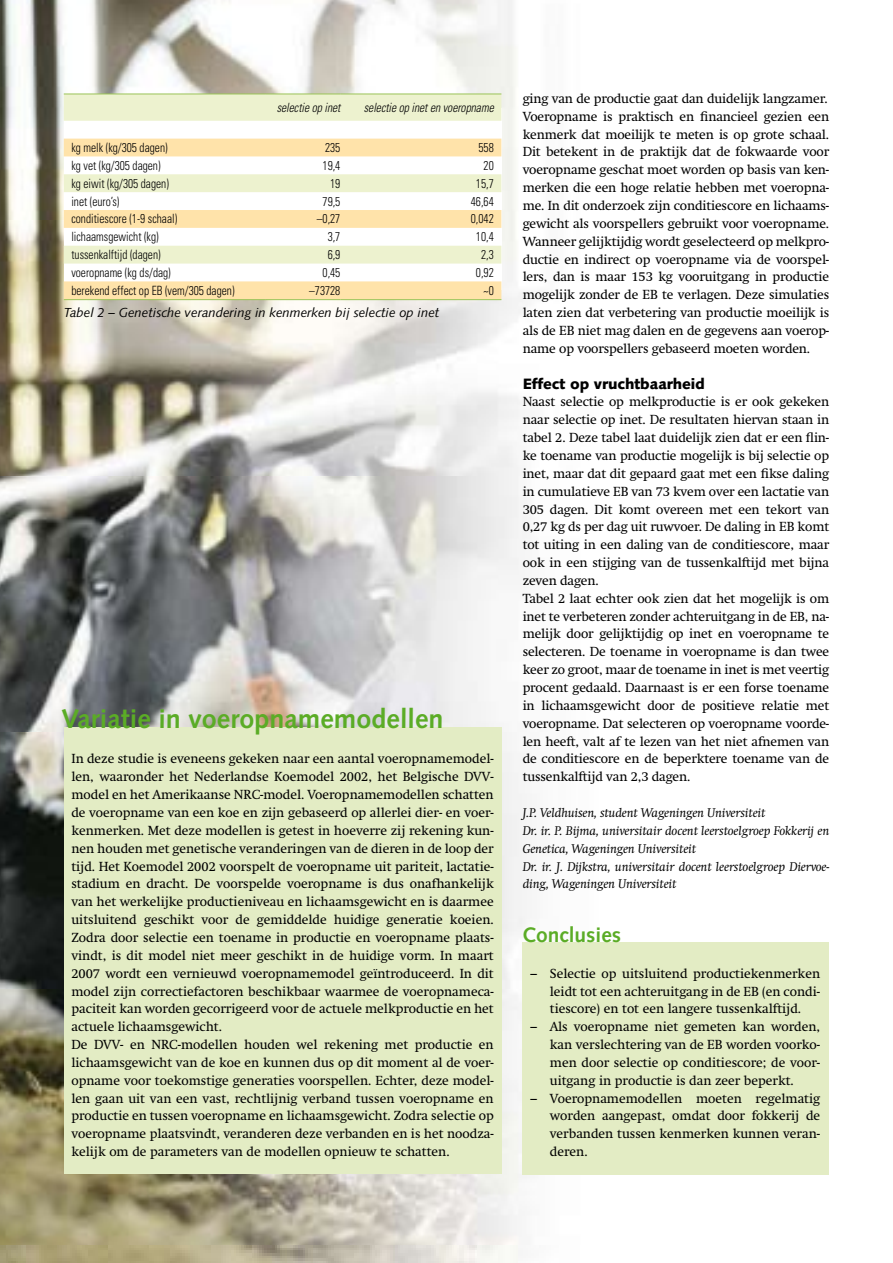
<style>
.page{position:relative;width:893px;height:1263px;background:#fff}
.page>*{position:absolute;margin:0;border:0;box-sizing:border-box;transform-origin:0 0}
.t1{font:700 27px "Syntax";color:#5bac26}
.t2{font:700 21px "Syntax";color:#5bac26}
.t3{font:900 15px "Syntax";letter-spacing:-.01em;color:#000}
.t4{font:13.05px/17.9px "Swift";letter-spacing:-.01em;color:#000}
.t5{font:italic 13.05px/17.9px "Swift";letter-spacing:-.01em;color:#000}
.t6{font:italic 13.05px "Syntax";color:#000}
.t7{font:300 condensed 12.75px "Univers";color:#000;scale:.9 1}
.t8{font:italic 300 condensed 12.75px "Univers";color:#000;scale:.9 1}
</style>
<div class="page">
<img style="left:0;top:0;width:654px;height:1263px">
<div style="left:64px;top:728px;width:437px;height:446px;background:#e3ecc4"></div>
<div style="left:523px;top:943px;width:306px;height:232px;background:#e3ecc4"></div>
<svg style="left:64px;top:95px;width:437px;height:44px;fill:#edf2cf"></svg>
<svg style="left:64px;top:139px;width:437px;height:160px"></svg>
<hr style="left:64px;top:94px;width:202px;height:1px;background:#9bc458">
<hr style="left:266px;top:94px;width:74px;height:1px;background:#9bc458">
<hr style="left:340px;top:94px;width:161px;height:1px;background:#9bc458">
<hr style="left:64px;top:299px;width:202px;height:1px;background:#9bc458">
<hr style="left:266px;top:299px;width:74px;height:1px;background:#9bc458">
<hr style="left:340px;top:299px;width:161px;height:1px;background:#9bc458">
<p class="t8" style="left:277px;top:100px;width:72px">selectie op inet</p>
<p class="t8" style="left:364px;top:100px;width:146px">selectie op inet en voeropname</p>
<p class="t7" style="left:71px;top:140px;width:108px">kg melk (kg/305 dagen)</p>
<p class="t7" style="left:325px;top:140px;width:18px">235</p>
<p class="t7" style="left:478px;top:140px;width:18px">558</p>
<p class="t7" style="left:71px;top:158px;width:101px">kg vet (kg/305 dagen)</p>
<p class="t7" style="left:323px;top:158px;width:21px">19,4</p>
<p class="t7" style="left:484px;top:158px;width:13px">20</p>
<p class="t7" style="left:71px;top:175px;width:110px">kg eiwit (kg/305 dagen)</p>
<p class="t7" style="left:330px;top:175px;width:13px">19</p>
<p class="t7" style="left:476px;top:175px;width:21px">15,7</p>
<p class="t7" style="left:71px;top:193px;width:55px">inet (euro’s)</p>
<p class="t7" style="left:323px;top:193px;width:21px">79,5</p>
<p class="t7" style="left:471px;top:193px;width:27px">46,64</p>
<p class="t7" style="left:71px;top:211px;width:119px">conditiescore (1-9 schaal)</p>
<p class="t7" style="left:317px;top:211px;width:28px">–0,27</p>
<p class="t7" style="left:471px;top:211px;width:27px">0,042</p>
<p class="t7" style="left:71px;top:229px;width:99px">lichaamsgewicht (kg)</p>
<p class="t7" style="left:328px;top:229px;width:16px">3,7</p>
<p class="t7" style="left:476px;top:229px;width:21px">10,4</p>
<p class="t7" style="left:71px;top:247px;width:101px">tussenkalftijd (dagen)</p>
<p class="t7" style="left:328px;top:247px;width:16px">6,9</p>
<p class="t7" style="left:481px;top:247px;width:16px">2,3</p>
<p class="t7" style="left:71px;top:265px;width:112px">voeropname (kg ds/dag)</p>
<p class="t7" style="left:323px;top:265px;width:21px">0,45</p>
<p class="t7" style="left:476px;top:265px;width:21px">0,92</p>
<p class="t7" style="left:71px;top:283px;width:183px">berekend effect op EB (vem/305 dagen)</p>
<p class="t7" style="left:309px;top:283px;width:36px">–73728</p>
<p class="t7" style="left:484px;top:283px;width:13px">~0</p>
<p class="t6" style="left:64px;top:305px;width:377px">Tabel 2 – Genetische verandering in kenmerken bij selectie op inet</p>
<h1 class="t1" style="left:61px;top:703px;width:384px">Variatie in voeropnamemodellen</h1>
<p class="t4" style="left:71px;top:750px;width:424px">In deze studie is eveneens gekeken naar een aantal voeropnamemodel&shy;len, waaronder het Nederlandse Koemodel 2002, het Belgische DVV&shy;model en het Amerikaanse NRC-model. Voeropnamemodellen schatten de voeropname van een koe en zijn gebaseerd op allerlei dier- en voer&shy;kenmerken. Met deze modellen is getest in hoeverre zij rekening kun&shy;nen houden met genetische veranderingen van de dieren in de loop der tijd. Het Koemodel 2002 voorspelt de voeropname uit pariteit, lactatie&shy;stadium en dracht. De voorspelde voeropname is dus onafhankelijk van het werkelijke productieniveau en lichaamsgewicht en is daarmee uitsluitend geschikt voor de gemiddelde huidige generatie koeien.<br>Zodra door selectie een toename in productie en voeropname plaats&shy;vindt, is dit model niet meer geschikt in de huidige vorm. In maart 2007 wordt een vernieuwd voeropnamemodel geïntroduceerd. In dit model zijn correctiefactoren beschikbaar waarmee de voeropnameca&shy;paciteit kan worden gecorrigeerd voor de actuele melkproductie en het actuele lichaamsgewicht.<br>De DVV- en NRC-modellen houden wel rekening met productie en lichaamsgewicht van de koe en kunnen dus op dit moment al de voer&shy;opname voor toekomstige generaties voorspellen. Echter, deze model&shy;len gaan uit van een vast, rechtlijnig verband tussen voeropname en productie en tussen voeropname en lichaamsgewicht. Zodra selectie op voeropname plaatsvindt, veranderen deze verbanden en is het noodza&shy;kelijk om de parameters van de modellen opnieuw te schatten.</p>
<p class="t4" style="left:523px;top:90px;width:308px">ging van de productie gaat dan duidelijk langzamer.<br>Voeropname is praktisch en financieel gezien een kenmerk dat moeilijk te meten is op grote schaal.<br>Dit betekent in de praktijk dat de fokwaarde voor voeropname geschat moet worden op basis van ken&shy;merken die een hoge relatie hebben met voeropna&shy;me. In dit onderzoek zijn conditiescore en lichaams&shy;gewicht als voorspellers gebruikt voor voeropname.<br>Wanneer gelijktijdig wordt geselecteerd op melkpro&shy;ductie en indirect op voeropname via de voorspel&shy;lers, dan is maar 153 kg vooruitgang in productie mogelijk zonder de EB te verlagen. Deze simulaties laten zien dat verbetering van productie moeilijk is als de EB niet mag dalen en de gegevens aan voerop&shy;name op voorspellers gebaseerd moeten worden.</p>
<p class="t3" style="left:523px;top:374px;width:184px">Effect op vruchtbaarheid</p>
<p class="t4" style="left:523px;top:393px;width:308px">Naast selectie op melkproductie is er ook gekeken naar selectie op inet. De resultaten hiervan staan in tabel 2. Deze tabel laat duidelijk zien dat er een flin&shy;ke toename van productie mogelijk is bij selectie op inet, maar dat dit gepaard gaat met een fikse daling in cumulatieve EB van 73 kvem over een lactatie van 305 dagen. Dit komt overeen met een tekort van 0,27 kg ds per dag uit ruwvoer. De daling in EB komt tot uiting in een daling van de conditiescore, maar ook in een stijging van de tussenkalftijd met bijna zeven dagen.<br>Tabel 2 laat echter ook zien dat het mogelijk is om inet te verbeteren zonder achteruitgang in de EB, na&shy;melijk door gelijktijdig op inet en voeropname te selecteren. De toename in voeropname is dan twee keer zo groot, maar de toename in inet is met veertig procent gedaald. Daarnaast is er een forse toename in lichaamsgewicht door de positieve relatie met voeropname. Dat selecteren op voeropname voorde&shy;len heeft, valt af te lezen van het niet afnemen van de conditiescore en de beperktere toename van de tussenkalftijd van 2,3 dagen.</p>
<p class="t5" style="left:523px;top:804px;width:308px">J.P. Veldhuisen, student Wageningen Universiteit<br>Dr. ir. P. Bijma, universitair docent leerstoelgroep Fokkerij en Genetica, Wageningen Universiteit<br>Dr. ir. J. Dijkstra, universitair docent leerstoelgroep Diervoe&shy;ding, Wageningen Universiteit</p>
<h2 class="t2" style="left:522px;top:923px;width:101px">Conclusies</h2>
<p class="t4" style="left:550px;top:964px;width:272px;text-align:justify;text-indent:-20px">– Selectie op uitsluitend productiekenmerken leidt tot een achteruitgang in de EB (en condi&shy;tiescore) en tot een langere tussenkalftijd.</p>
<p class="t4" style="left:550px;top:1018px;width:272px;text-align:justify;text-indent:-20px">– Als voeropname niet gemeten kan worden, kan verslechtering van de EB worden voorko&shy;men door selectie op conditiescore; de voor&shy;uitgang in productie is dan zeer beperkt.</p>
<p class="t4" style="left:550px;top:1089px;width:272px;text-align:justify;text-indent:-20px">– Voeropnamemodellen moeten regelmatig worden aangepast, omdat door fokkerij de verbanden tussen kenmerken kunnen veran&shy;deren.</p>
</div>
